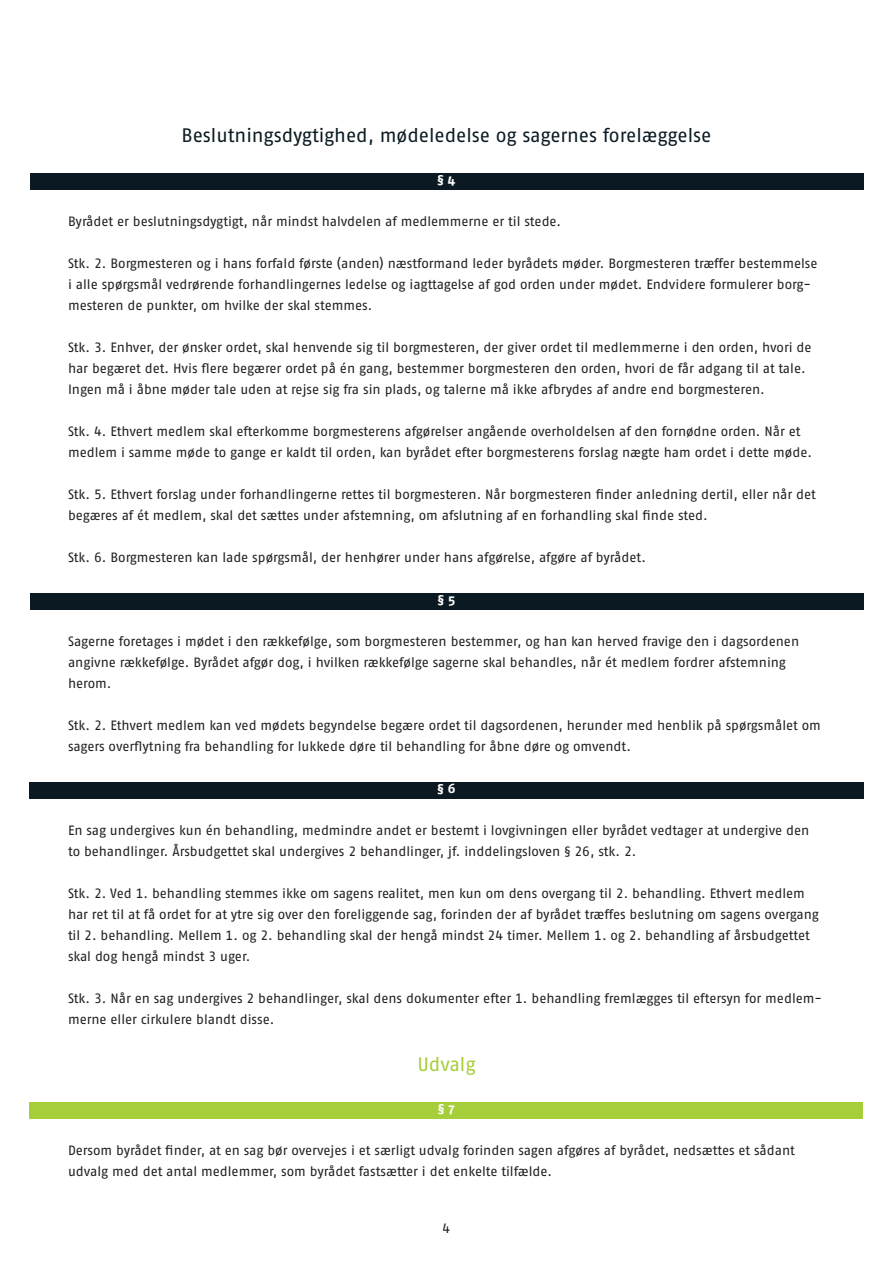
<style>
.page{position:relative;width:893px;height:1263px;background:#fff}
.page>*{position:absolute;margin:0;border:0;box-sizing:border-box;transform-origin:0 0}
.OVERSKRIFTER{font:19.5px "Fago No Regular Tf";letter-spacing:-.005em;color:#0b1a22}
.OVERSKRIFTER-2{font:19.5px "Fago No Regular Tf";color:#a6ce39}
.t1{font:13.5px/21px "Fago No Regular Tf";letter-spacing:-.005em;color:#231f20}
.paragraf{font:700 13.5px "Fago No";color:#fff}
</style>
<div class="page">
<div style="left:30px;top:1102px;width:833px;height:16px;background:#a6ce39"></div>
<div style="left:30px;top:594px;width:833px;height:16px;background:#0b1a22"></div>
<div style="left:30px;top:173px;width:833px;height:17px;background:#0b1a22"></div>
<div style="left:29px;top:782px;width:834px;height:16px;background:#0b1a22"></div>
<p class="OVERSKRIFTER" style="left:182px;top:124px;width:531px">Beslutningsdygtighed, mødeledelse og sagernes forelæggelse</p>
<p class="paragraf" style="left:438px;top:171px;width:19px">§ 4</p>
<p class="t1" style="left:68px;top:211px;width:495px">Byrådet er beslutningsdygtigt, når mindst halvdelen af medlemmerne er til stede.</p>
<p class="t1" style="left:68px;top:253px;width:751px">Stk. 2. Borgmesteren og i hans forfald første (anden) næstformand leder byrådets møder. Borgmesteren træffer bestemmelse i alle spørgsmål vedrørende forhandlingernes ledelse og iagttagelse af god orden under mødet. Endvidere formulerer borg&shy;mesteren de punkter, om hvilke der skal stemmes.</p>
<p class="t1" style="left:68px;top:337px;width:745px">Stk. 3. Enhver, der ønsker ordet, skal henvende sig til borgmesteren, der giver ordet til medlemmerne i den orden, hvori de har begæret det. Hvis flere begærer ordet på én gang, bestemmer borgmesteren den orden, hvori de får adgang til at tale.<br>Ingen må i åbne møder tale uden at rejse sig fra sin plads, og talerne må ikke afbrydes af andre end borgmesteren.</p>
<p class="t1" style="left:68px;top:421px;width:745px">Stk. 4. Ethvert medlem skal efterkomme borgmesterens afgørelser angående overholdelsen af den fornødne orden. Når et medlem i samme møde to gange er kaldt til orden, kan byrådet efter borgmesterens forslag nægte ham ordet i dette møde.</p>
<p class="t1" style="left:68px;top:484px;width:749px">Stk. 5. Ethvert forslag under forhandlingerne rettes til borgmesteren. Når borgmesteren finder anledning dertil, eller når det begæres af ét medlem, skal det sættes under afstemning, om afslutning af en forhandling skal finde sted.</p>
<p class="t1" style="left:68px;top:547px;width:579px">Stk. 6. Borgmesteren kan lade spørgsmål, der henhører under hans afgørelse, afgøre af byrådet.</p>
<p class="paragraf" style="left:438px;top:591px;width:19px">§ 5</p>
<p class="t1" style="left:68px;top:631px;width:733px">Sagerne foretages i mødet i den rækkefølge, som borgmesteren bestemmer, og han kan herved fravige den i dagsordenen angivne rækkefølge. Byrådet afgør dog, i hvilken rækkefølge sagerne skal behandles, når ét medlem fordrer afstemning herom.</p>
<p class="t1" style="left:68px;top:715px;width:754px">Stk. 2. Ethvert medlem kan ved mødets begyndelse begære ordet til dagsordenen, herunder med henblik på spørgsmålet om sagers overflytning fra behandling for lukkede døre til behandling for åbne døre og omvendt.</p>
<p class="paragraf" style="left:437px;top:780px;width:20px">§ 6</p>
<p class="t1" style="left:68px;top:820px;width:743px">En sag undergives kun én behandling, medmindre andet er bestemt i lovgivningen eller byrådet vedtager at undergive den to behandlinger. Årsbudgettet skal undergives 2 behandlinger, jf. inddelingsloven § 26, stk. 2.</p>
<p class="t1" style="left:68px;top:883px;width:752px">Stk. 2. Ved 1. behandling stemmes ikke om sagens realitet, men kun om dens overgang til 2. behandling. Ethvert medlem har ret til at få ordet for at ytre sig over den foreliggende sag, forinden der af byrådet træffes beslutning om sagens overgang til 2. behandling. Mellem 1. og 2. behandling skal der hengå mindst 24 timer. Mellem 1. og 2. behandling af årsbudgettet skal dog hengå mindst 3 uger.</p>
<p class="t1" style="left:68px;top:988px;width:755px">Stk. 3. Når en sag undergives 2 behandlinger, skal dens dokumenter efter 1. behandling fremlægges til eftersyn for medlem&shy;merne eller cirkulere blandt disse.</p>
<p class="OVERSKRIFTER-2" style="left:417px;top:1053px;width:60px">Udvalg</p>
<p class="paragraf" style="left:438px;top:1100px;width:18px">§ 7</p>
<p class="t1" style="left:68px;top:1139px;width:728px">Dersom byrådet finder, at en sag bør overvejes i et særligt udvalg forinden sagen afgøres af byrådet, nedsættes et sådant udvalg med det antal medlemmer, som byrådet fastsætter i det enkelte tilfælde.</p>
<p class="t1" style="left:443px;top:1218px;width:9px">4</p>
</div>
